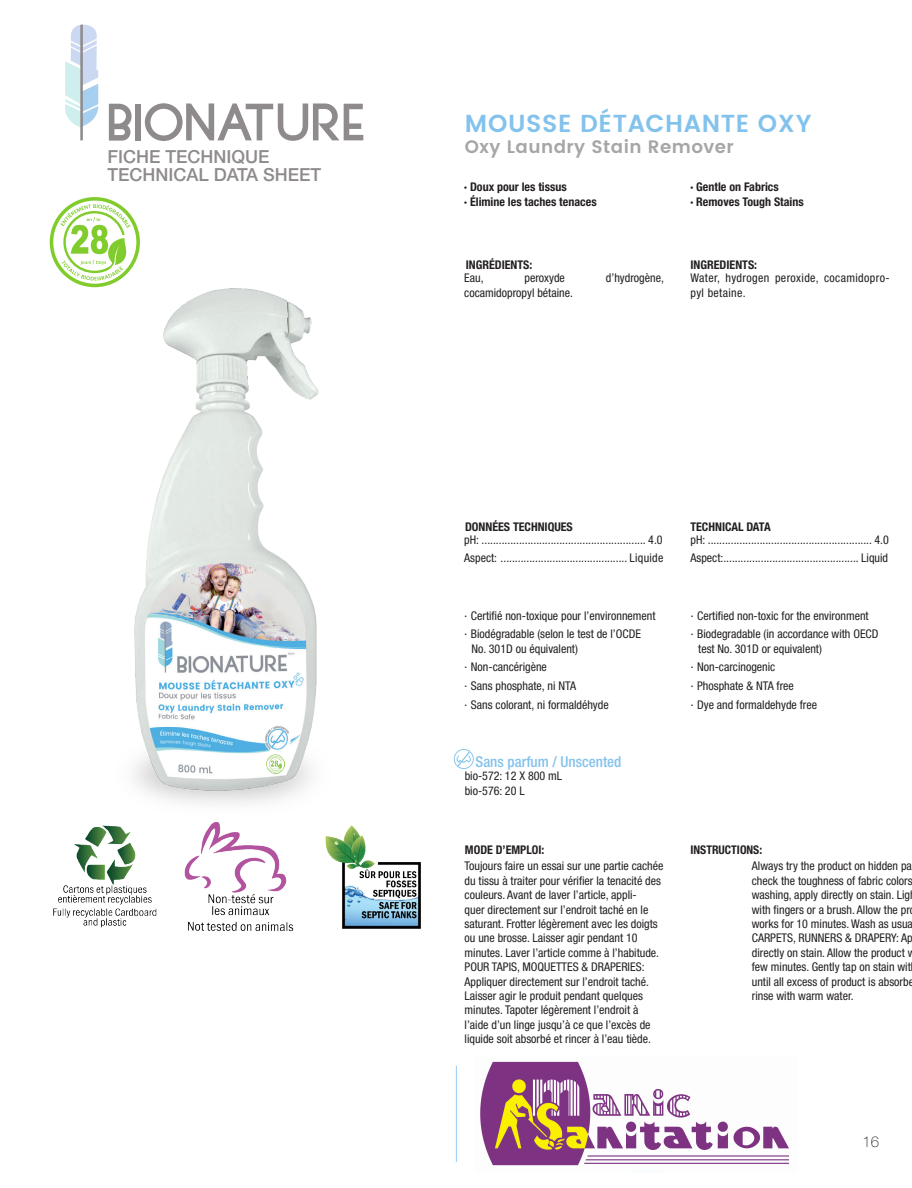
<style>
.page{position:relative;width:912px;height:1188px;background:#fff}
.page>*{position:absolute;margin:0;border:0;box-sizing:border-box;transform-origin:0 0}
.t1{font:600 24.6px "Poppins";letter-spacing:.025em;color:#83c2ec}
.t2{font:500 18px/18px "Helvetica Neue LT Std";color:#8f8b8d}
.t3{font:600 18px "Poppins";letter-spacing:.025em;color:#a7a5a6}
.t4{font:500 condensed 15px "Helvetica Neue LT Std";color:#83c2ec}
.t5{font:100 15px "Helvetica Neue LT Std";color:#231f20}
.t6{font:condensed 12px/14.4px "Helvetica Neue LT Std";color:#231f20}
.t7{font:700 condensed 12px/15px "Helvetica Neue LT Std";color:#231f20}
.t8{font:condensed 12px/15px "Helvetica Neue LT Std";letter-spacing:.03em;color:#231f20}
.s1{font-stretch:normal}
</style>
<div class="page">
<svg style="left:65px;top:24px;width:33px;height:103px"></svg>
<hr style="left:80px;top:25px;width:3px;height:115px;background:#8f8b8d">
<svg style="left:109px;top:104px;width:22px;height:37px"></svg>
<div style="left:135px;top:104px;width:6px;height:37px;background:#8f8b8d"></div>
<svg style="left:145px;top:103px;width:218px;height:38px"></svg>
<hr style="left:455px;top:1066px;width:2px;height:96px;background:#a6cff0">
<svg style="left:50px;top:197px;width:90px;height:44px"></svg>
<img style="left:50px;top:241px;width:269px;height:563px">
<svg style="left:453px;top:749px;width:20px;height:20px"></svg>
<img style="left:53px;top:825px;width:104px;height:103px">
<img style="left:184px;top:822px;width:110px;height:110px">
<img style="left:325px;top:825px;width:96px;height:104px">
<div style="left:265px;top:752px;width:22px;height:21px;background:#fff"></div>
<img style="left:266px;top:755px;width:19px;height:18px">
<img style="left:480px;top:1061px;width:310px;height:105px">
<h2 class="t2" style="left:107px;top:147px;width:215px">FICHE TECHNIQUE<br>TECHNICAL DATA SHEET</h2>
<h1 class="t1" style="left:465px;top:105px;width:348px">MOUSSE DÉTACHANTE OXY</h1>
<h2 class="t3" style="left:465px;top:134px;width:270px">Oxy Laundry Stain Remover</h2>
<p class="t7" style="left:464px;top:179px;width:134px">∙ Doux pour les tissus<br>∙ Élimine les taches tenaces</p>
<p class="t7" style="left:690px;top:179px;width:115px">∙ Gentle on Fabrics<br>∙ Removes Tough Stains</p>
<p class="t7" style="left:465px;top:257px;width:68px">INGRÉDIENTS:</p>
<p class="t7" style="left:690px;top:257px;width:68px">INGREDIENTS:</p>
<p class="t6" style="left:464px;top:270px;width:21px">Eau,</p>
<p class="t6" style="left:524px;top:270px;width:42px">peroxyde</p>
<p class="t6" style="left:605px;top:270px;width:59px">d’hydrogène,</p>
<p class="t6" style="left:464px;top:285px;width:110px">cocamidopropyl bétaine.</p>
<p class="t8" style="left:690px;top:270px;width:201px">Water, hydrogen peroxide, cocamidopro&shy;pyl betaine.</p>
<p class="t7" style="left:465px;top:519px;width:109px">DONNÉES TECHNIQUES</p>
<p class="t7" style="left:690px;top:519px;width:82px">TECHNICAL DATA</p>
<p class="t6" style="left:464px;top:531px;width:200px;line-height:18px">pH: ......................................................... 4.0<br>Aspect: ............................................ Liquide</p>
<p class="t6" style="left:464px;top:606px;width:193px;line-height:18.6px"><span class="s1">∙</span> Certifié non-toxique pour l’environnement <span class="s1">∙</span> Biodégradable (selon le test de l’OCDE</p>
<p class="t6" style="left:464px;top:639px;width:146px;line-height:18.6px;text-indent:7px">No. 301D ou équivalent)<br><span class="s1">∙</span> Non-cancérigène<br><span class="s1">∙</span> Sans phosphate, ni NTA<br><span class="s1">∙</span> Sans colorant, ni formaldéhyde</p>
<p class="t4" style="left:475px;top:752px;width:147px">Sans parfum / Unscented</p>
<p class="t6" style="left:464px;top:768px;width:99px;line-height:15px">bio-572: 12 X 800 mL bio-576: 20 L</p>
<p class="t6" style="left:690px;top:531px;width:200px;line-height:18px">pH: ......................................................... 4.0<br>Aspect:............................................... Liquid</p>
<p class="t6" style="left:690px;top:606px;width:189px;line-height:18.6px"><span class="s1">∙</span> Certified non-toxic for the environment<br><span class="s1">∙</span> Biodegradable (in accordance with OECD</p>
<p class="t6" style="left:690px;top:639px;width:133px;line-height:18.6px;text-indent:8px">test No. 301D or equivalent) <span class="s1">∙</span> Non-carcinogenic<br><span class="s1">∙</span> Phosphate &amp; NTA free<br><span class="s1">∙</span> Dye and formaldehyde free</p>
<p class="t7" style="left:465px;top:842px;width:81px">MODE D’EMPLOI:</p>
<p class="t7" style="left:690px;top:842px;width:73px">INSTRUCTIONS:</p>
<p class="t6" style="left:464px;top:859px;width:200px">Toujours faire un essai sur une partie cachée du tissu à traiter pour vérifier la tenacité des couleurs. Avant de laver l’article, appli-<br>quer directement sur l’endroit taché en le saturant. Frotter légèrement avec les doigts ou une brosse. Laisser agir pendant 10 minutes. Laver l’article comme à l’habitude.<br>POUR TAPIS, MOQUETTES &amp; DRAPERIES:<br>Appliquer directement sur l’endroit taché.<br>Laisser agir le produit pendant quelques minutes. Tapoter légèrement l’endroit à l’aide d’un linge jusqu’à ce que l’excès de liquide soit absorbé et rincer à l’eau tiède.</p>
<p class="t6" style="left:751px;top:859px;width:165px">Always try the product on hidden pa check the toughness of fabric colors washing, apply directly on stain. Lig with fingers or a brush. Allow the pr works for 10 minutes. Wash as usua CARPETS, RUNNERS &amp; DRAPERY: Ap directly on stain. Allow the product w few minutes. Gently tap on stain wit until all excess of product is absorbe rinse with warm water.</p>
<p class="t5" style="left:862px;top:1133px;width:18px">16</p>
</div>
